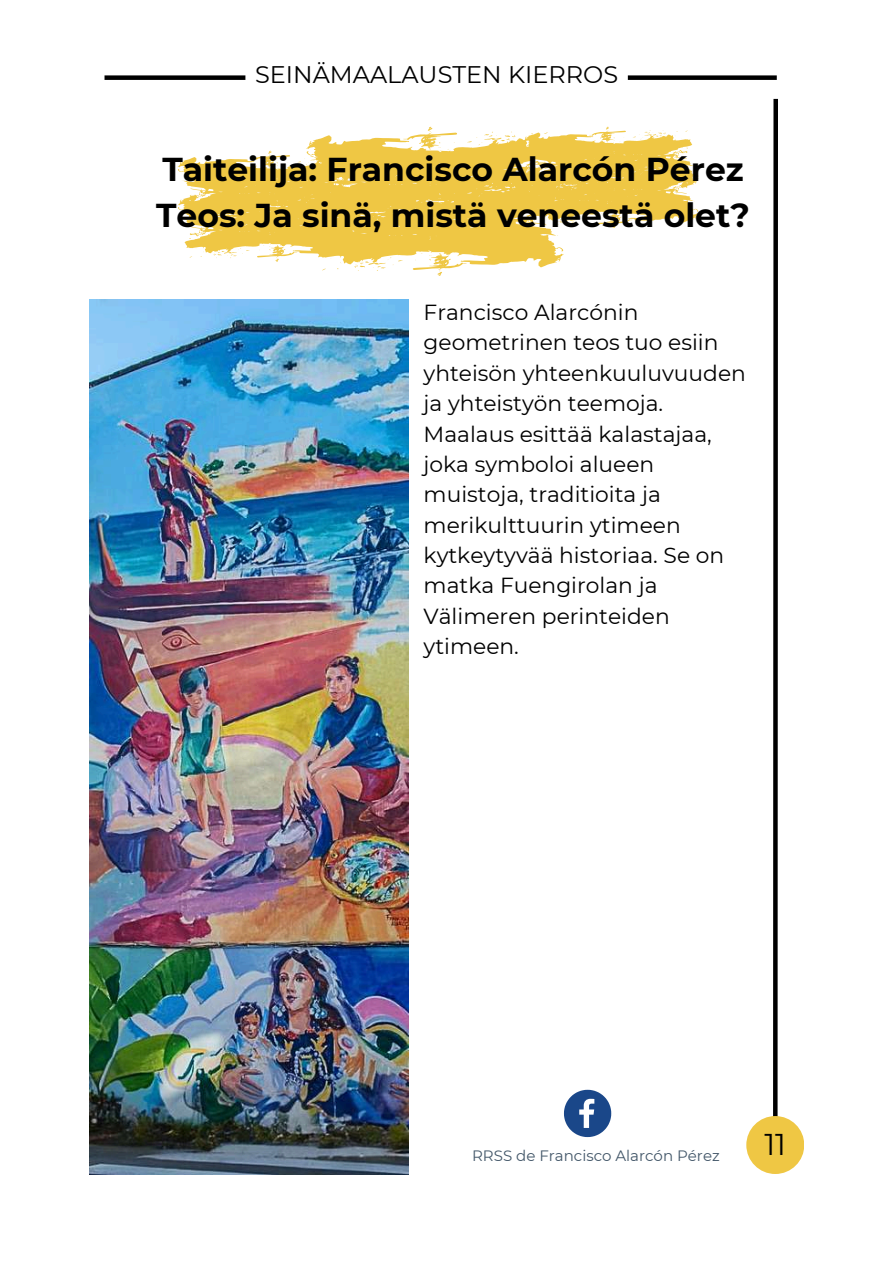
<style>
.page{position:relative;width:894px;height:1264px;background:#fff}
.page>*{position:absolute;margin:0;border:0;box-sizing:border-box;transform-origin:0 0}
.t1{font:700 33px/46.2px "Montserrat";color:#000}
.t2{font:30px "Montserrat";color:#000}
.t3{font:24px "Montserrat";color:#000}
.t4{font:21.75px/30.3px "Montserrat";color:#000}
.t5{font:15px "Montserrat";color:#435769}
</style>
<div class="page">
<svg style="left:564px;top:1089px;width:47px;height:48px"></svg>
<svg style="left:773px;top:98px;width:5px;height:1017px;background:#191919"></svg>
<div style="left:746px;top:1115px;width:58px;height:58px;background:#efc744;border-radius:50%"></div>
<svg style="left:177px;top:127px;width:521px;height:149px"></svg>
<img style="left:89px;top:299px;width:319px;height:875px">
<div style="left:104px;top:75px;width:141px;height:5px;background:#000"></div>
<div style="left:627px;top:75px;width:149px;height:5px;background:#000"></div>
<p class="t3" style="left:255px;top:59px;width:364px">SEINÄMAALAUSTEN KIERROS</p>
<h1 class="t1" style="left:156px;top:146px;width:595px">Taiteilija: Francisco Alarcón Pérez<br>Teos: Ja sinä, mistä veneestä olet?</h1>
<p class="t4" style="left:423px;top:297px;width:324px">Francisco Alarcónin geometrinen teos tuo esiin yhteisön yhteenkuuluvuuden ja yhteistyön teemoja.<br>Maalaus esittää kalastajaa, joka symboloi alueen muistoja, traditioita ja merikulttuurin ytimeen kytkeytyvää historiaa. Se on matka Fuengirolan ja<br>Välimeren perinteiden ytimeen.</p>
<p class="t5" style="left:472px;top:1146px;width:249px">RRSS de Francisco Alarcón Pérez</p>
<h2 class="t2" style="left:764px;top:1125px;width:23px">11</h2>
</div>
